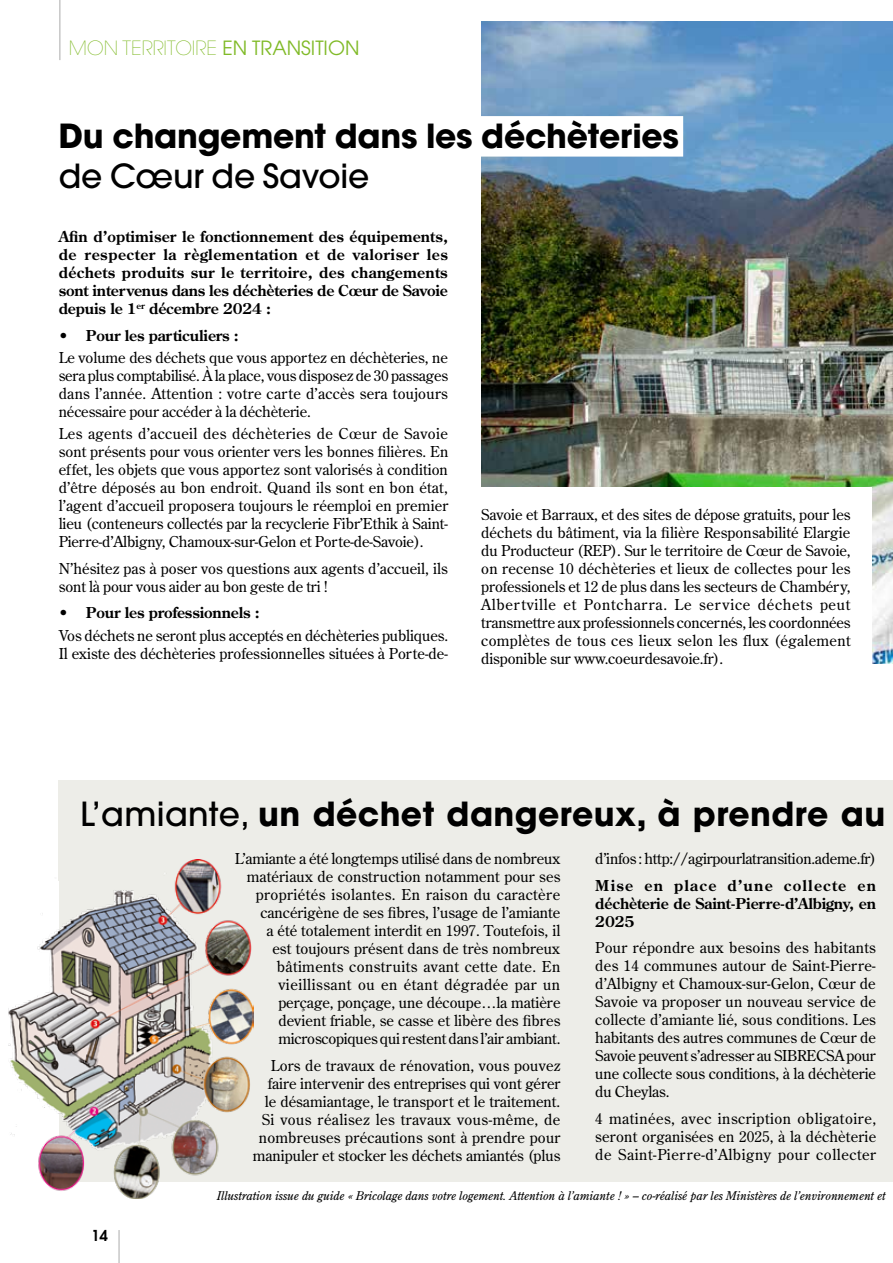
<style>
.page{position:relative;width:893px;height:1263px;background:#fff}
.page>*{position:absolute;margin:0;border:0;box-sizing:border-box;transform-origin:0 0}
.t1{font:700 33px "Avant Garde";letter-spacing:.01em;color:#000}
.t2{font:700 33px "Avant Garde";letter-spacing:-.01em;color:#000}
.t3{font:500 33px "Avant Garde";letter-spacing:-.01em;color:#000}
.t4{font:200 19.5px "Avant Garde";color:#80ba27}
.t5{font:15px/18px "Century Old Style Std";color:#000;text-align:justify}
.t6{font:700 15px/18px "Century Old Style Std";letter-spacing:-.01em;color:#000;text-align:justify}
.t7{font:600 15px "Avant Garde";color:#000}
.t8{font:italic 12px "Century Old Style Std";letter-spacing:-.01em;color:#000}
.s1{font-weight:400}
.s2{font-weight:500}
</style>
<div class="page">
<hr style="left:118px;top:1230px;width:2px;height:33px;background:#c7c7c7">
<hr style="left:59px;top:0;width:2px;height:60px;background:#c7c7c7">
<div style="left:59px;top:780px;width:834px;height:101px;background:#edede8"></div>
<img style="left:481px;top:21px;width:412px;height:643px">
<div style="left:59px;top:116px;width:624px;height:41px;background:#fff"></div>
<div style="left:477px;top:487px;width:395px;height:181px;background:#fff"></div>
<div style="left:59px;top:853px;width:519px;height:329px;background:#edede8"></div>
<div style="left:578px;top:853px;width:315px;height:329px;background:#edede8"></div>
<img style="left:8px;top:859px;width:245px;height:340px">
<h2 class="t4" style="left:69px;top:37px;width:292px">MON TERRITOIRE <span class="s1">EN TRANSITION</span></h2>
<h1 class="t2" style="left:59px;top:115px;width:622px">Du changement dans les déchèteries</h1>
<h1 class="t3" style="left:59px;top:156px;width:312px">de Cœur de Savoie</h1>
<p class="t6" style="left:59px;top:227px;width:391px">Afin d’optimiser le fonctionnement des équipements, de respecter la règlementation et de valoriser les déchets produits sur le territoire, des changements sont intervenus dans les déchèteries de Cœur de Savoie depuis le 1<sup>er</sup> décembre 2024 :</p>
<p class="t6" style="left:59px;top:326px;width:182px">• Pour les particuliers :</p>
<p class="t5" style="left:59px;top:348px;width:391px">Le volume des déchets que vous apportez en déchèteries, ne sera plus comptabilisé. À la place, vous disposez de 30 passages dans l’année. Attention : votre carte d’accès sera toujours nécessaire pour accéder à la déchèterie.</p>
<p class="t5" style="left:59px;top:424px;width:391px">Les agents d’accueil des déchèteries de Cœur de Savoie sont présents pour vous orienter vers les bonnes filières. En effet, les objets que vous apportez sont valorisés à condition d’être déposés au bon endroit. Quand ils sont en bon état, l’agent d’accueil proposera toujours le réemploi en premier lieu (conteneurs collectés par la recyclerie Fibr’Ethik à Saint-Pierre-d’Albigny, Chamoux-sur-Gelon et Porte-de-Savoie).</p>
<p class="t5" style="left:59px;top:559px;width:391px">N’hésitez pas à poser vos questions aux agents d’accueil, ils sont là pour vous aider au bon geste de tri !</p>
<p class="t6" style="left:59px;top:603px;width:202px">• Pour les professionnels :</p>
<p class="t5" style="left:59px;top:626px;width:391px">Vos déchets ne seront plus acceptés en déchèteries publiques.<br>Il existe des déchèteries professionnelles situées à Porte-de-</p>
<p class="t5" style="left:481px;top:505px;width:371px">Savoie et Barraux, et des sites de dépose gratuits, pour les déchets du bâtiment, via la filière Responsabilité Elargie du Producteur (REP). Sur le territoire de Cœur de Savoie, on recense 10 déchèteries et lieux de collectes pour les professionels et 12 de plus dans les secteurs de Chambéry, Albertville et Pontcharra. Le service déchets peut transmettre aux professionnels concernés, les coordonnées complètes de tous ces lieux selon les flux (également disponible sur www.coeurdesavoie.fr).</p>
<h1 class="t1" style="left:80px;top:792px;width:807px"><span class="s2">L’amiante,</span> un déchet dangereux, à prendre au</h1>
<p class="t7" style="left:91px;top:1226px;width:18px">14</p>
<p class="t5" style="left:595px;top:849px;width:282px">d’infos : http://agirpourlatransition.ademe.fr)</p>
<p class="t6" style="left:595px;top:876px;width:282px">Mise en place d’une collecte en déchèterie de Saint-Pierre-d’Albigny, en 2025</p>
<p class="t5" style="left:595px;top:938px;width:282px">Pour répondre aux besoins des habitants des 14 communes autour de Saint-Pierre&shy;d’Albigny et Chamoux-sur-Gelon, Cœur de Savoie va proposer un nouveau service de collecte d’amiante lié, sous conditions. Les habitants des autres communes de Cœur de Savoie peuvent s’adresser au SIBRECSA pour une collecte sous conditions, à la déchèterie du Cheylas.</p>
<p class="t5" style="left:595px;top:1109px;width:282px">4 matinées, avec inscription obligatoire, seront organisées en 2025, à la déchèterie de Saint-Pierre-d’Albigny pour collecter</p>
<p class="t8" style="left:217px;top:1188px;width:670px">Illustration issue du guide « Bricolage dans votre logement. Attention à l’amiante ! » – co-réalisé par les Ministères de l’environnement et</p>
<p class="t5" style="left:235px;top:849px;width:327px;text-align:right">L’amiante a été longtemps utilisé dans de nombreux matériaux de construction notamment pour ses propriétés isolantes. En raison du caractère cancérigène de ses fibres, l’usage de l’amiante<br>a été totalement interdit en 1997. Toutefois, il<br>est toujours présent dans de très nombreux bâtiments construits avant cette date. En vieillissant ou en étant dégradée par un perçage, ponçage, une découpe…la matière devient friable, se casse et libère des fibres microscopiques qui restent dans l’air ambiant.</p>
<p class="t5" style="left:253px;top:1056px;width:309px;text-align:right">Lors de travaux de rénovation, vous pouvez faire intervenir des entreprises qui vont gérer le désamiantage, le transport et le traitement.<br>Si vous réalisez les travaux vous-même, de nombreuses précautions sont à prendre pour manipuler et stocker les déchets amiantés (plus</p>
</div>
